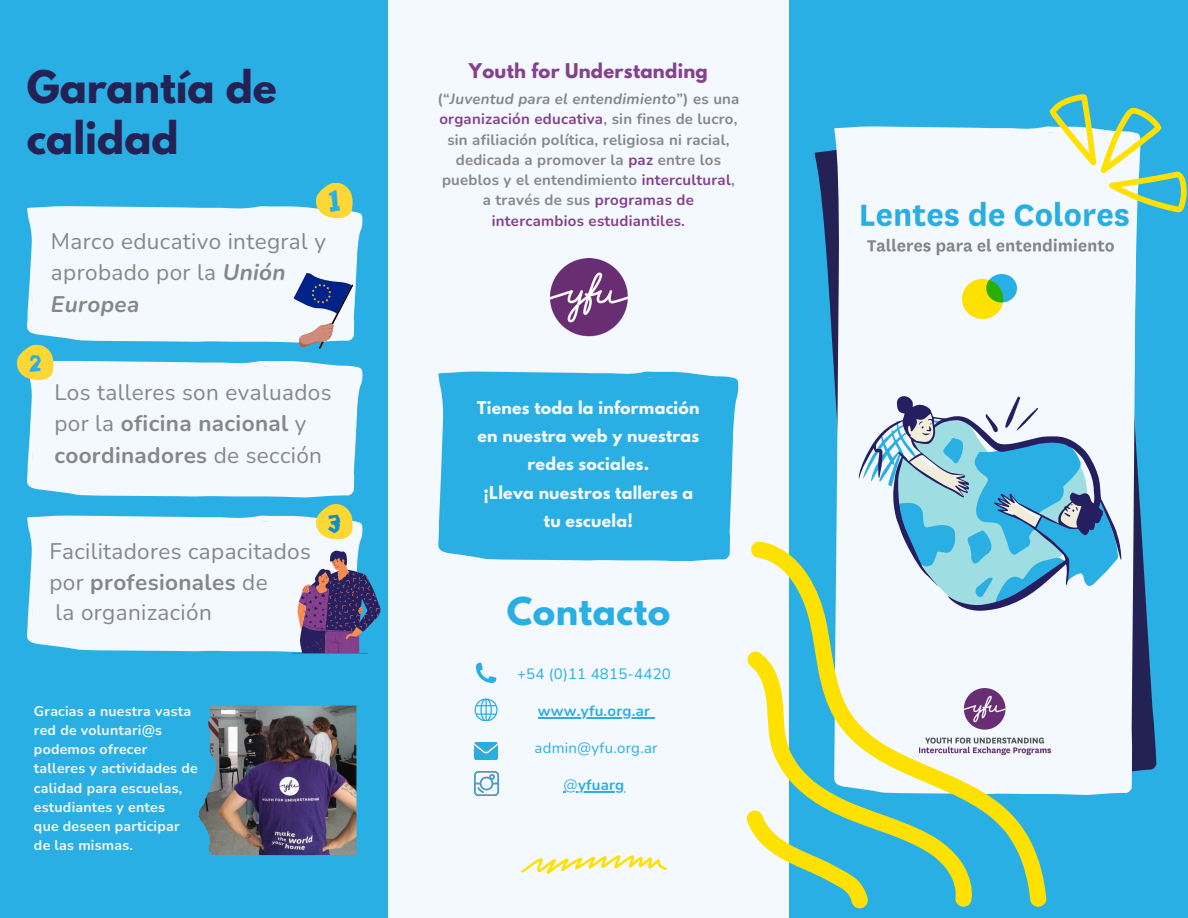
<style>
.page{position:relative;width:1188px;height:918px;background:#2aafe5}
.page>*{position:absolute;margin:0;border:0;box-sizing:border-box;transform-origin:0 0}
.t1{font:700 39.75px/50.7px "League Spartan";color:#242254}
.t2{font:700 33.9px "League Spartan";letter-spacing:.015em;color:#2aafe4}
.t3{font:22.5px/31.5px "Nunito";letter-spacing:.015em;color:#878787}
.t4{font:700 18px "League Spartan";letter-spacing:.015em;color:#85418c}
.t5{font:700 15.75px/28.2px "League Spartan";letter-spacing:.015em;color:#f4f8ff;text-align:center}
.t6{font:700 15px/20.2px "Nunito";letter-spacing:.015em;color:#878787;text-align:center}
.t7{font:italic 700 15px/20.2px "Nunito";letter-spacing:.015em;color:#878787}
.t8{font:15px "Nunito";letter-spacing:.015em;color:#2aafe5}
.t9{font:700 15px "Nunito";letter-spacing:.015em;color:#85418c}
.t10{font:700 15px "Nunito";letter-spacing:.015em;color:#2aafe5}
.t11{font:700 14.1px/19.2px "Nunito";letter-spacing:.015em;color:#f4f8ff}
.s1{font-weight:700;font-style:italic}
.s2{font-weight:700}
.s3{font-style:normal}
.s4{font-style:normal;color:#85418c}
.s5{color:#85418c}
.s6{font-weight:400}
</style>
<div class="page">
<div style="left:388px;top:0;width:400px;height:918px;background:#f4f8ff"></div>
<svg style="left:73px;top:367px;width:290px;height:130px"></svg>
<div style="left:438px;top:372px;width:300px;height:189px;background:#2aafe4"></div>
<svg style="left:814px;top:150px;width:342px;height:621px"></svg>
<svg style="left:834px;top:126px;width:307px;height:668px;background:#e4ebf6"></svg>
<img style="left:198px;top:705px;width:159px;height:150px">
<svg style="left:521px;top:855px;width:145px;height:18px"></svg>
<img style="left:963px;top:274px;width:54px;height:44px">
<img style="left:864px;top:235px;width:252px;height:32px">
<svg style="left:751px;top:542px;width:296px;height:365px;fill:#f4f8ff"></svg>
<svg style="left:747px;top:651px;width:226px;height:256px"></svg>
<svg style="left:746px;top:810px;width:123px;height:98px"></svg>
<svg style="left:1047px;top:94px;width:140px;height:143px"></svg>
<svg style="left:859px;top:396px;width:262px;height:216px"></svg>
<img style="left:550px;top:258px;width:78px;height:79px">
<img style="left:475px;top:772px;width:23px;height:23px">
<svg style="left:475px;top:698px;width:22px;height:23px"></svg>
<hr style="left:538px;top:717px;width:112px;height:1px;background:#2aafe5">
<hr style="left:578px;top:791px;width:47px;height:1px;background:#2aafe5">
<img style="left:475px;top:743px;width:22px;height:16px">
<svg style="left:476px;top:663px;width:20px;height:20px"></svg>
<img style="left:920px;top:688px;width:130px;height:67px">
<img style="left:842px;top:198px;width:298px;height:37px">
<svg style="left:17px;top:182px;width:342px;height:312px"></svg>
<svg style="left:31px;top:504px;width:349px;height:150px;background:#c7d8e7"></svg>
<p class="t1" style="left:27px;top:67px;width:252px">Garantía de calidad</p>
<p class="t3" style="left:51px;top:226px;width:277px">Marco educativo integral y aprobado por la <span class="s1">Unión<br>Europea</span></p>
<p class="t3" style="left:54px;top:377px;width:279px">Los talleres son evaluados por la <span class="s2">oficina nacional</span> y <span class="s2">coordinadores</span> de sección</p>
<p class="t3" style="left:49px;top:537px;width:263px;line-height:30.3px">Facilitadores capacitados por <span class="s2">profesionales</span> de<br>la organización</p>
<p class="t11" style="left:34px;top:702px;width:165px">Gracias a nuestra vasta red de voluntari@s podemos ofrecer talleres y actividades de calidad para escuelas, estudiantes y entes</p>
<p class="t11" style="left:34px;top:817px;width:147px">que deseen participar de las mismas.</p>
<p class="t4" style="left:469px;top:62px;width:240px">Youth for Understanding</p>
<p class="t7" style="left:437px;top:89px;width:304px"><span class="s3">(“</span>Juventud para el entendimiento<span class="s3">”) es una </span><span class="s4">organización educativa</span><span class="s3">, sin fines de lucro,</span></p>
<p class="t6" style="left:442px;top:130px;width:294px">sin afiliación política, religiosa ni racial, dedicada a promover la <span class="s5">paz</span> entre los pueblos y el entendimiento <span class="s5">intercultural</span>,</p>
<p class="t6" style="left:483px;top:190px;width:213px">a través de sus <span class="s5">programas de</span></p>
<p class="t9" style="left:492px;top:210px;width:195px">intercambios estudiantiles.</p>
<p class="t5" style="left:477px;top:396px;width:224px">Tienes toda la información en nuestra web y nuestras redes sociales.</p>
<p class="t5" style="left:483px;top:480px;width:211px">¡Lleva nuestros talleres a tu escuela!</p>
<h3 class="t2" style="left:507px;top:594px;width:165px">Contacto</h3>
<p class="t8" style="left:517px;top:664px;width:155px">+54 (0)11 4815-4420</p>
<h6 class="t10" style="left:538px;top:701px;width:114px">www.yfu.org.ar</h6>
<p class="t8" style="left:535px;top:738px;width:125px">admin@yfu.org.ar</p>
<p class="t10" style="left:564px;top:775px;width:62px"><span class="s6">@</span>yfuarg</p>
</div>
